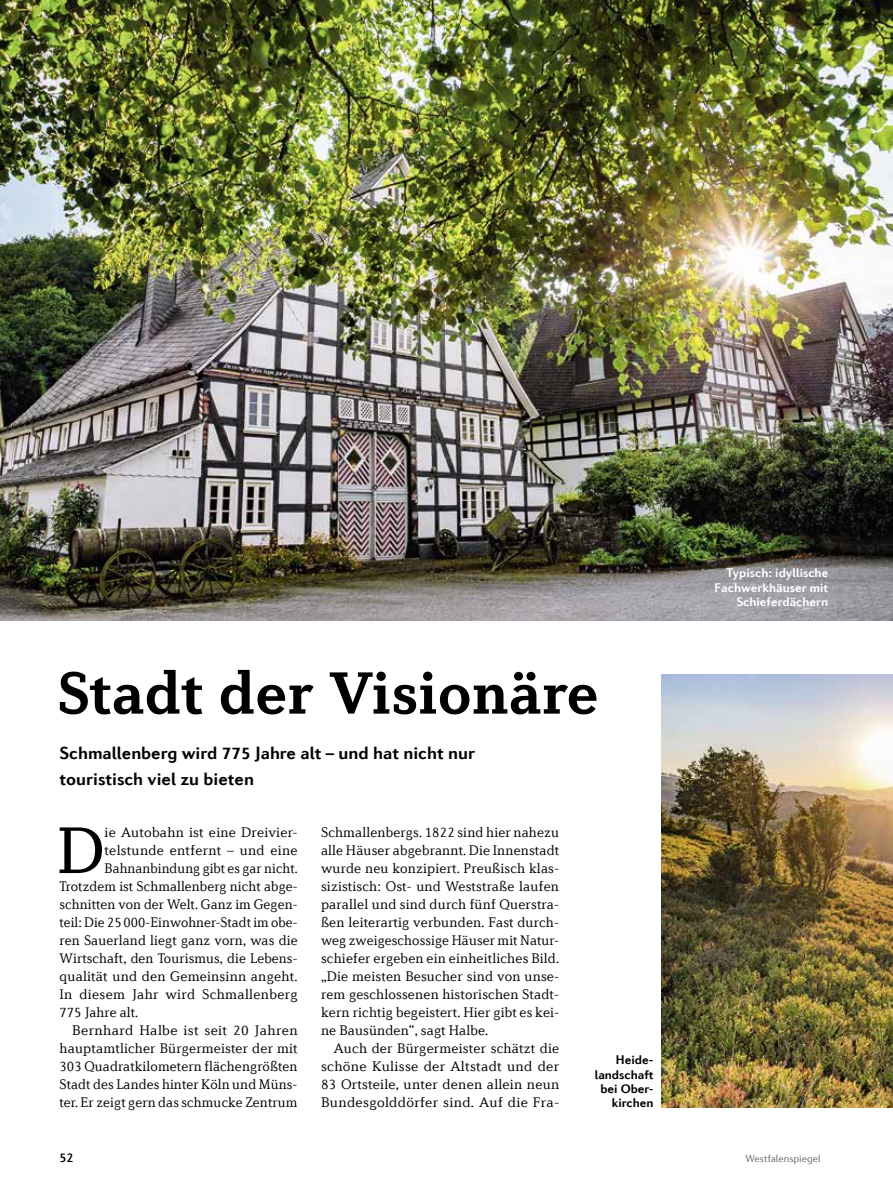
<style>
.page{position:relative;width:893px;height:1191px;background:#fff}
.page>*{position:absolute;margin:0;border:0;box-sizing:border-box;transform-origin:0 0}
.t1{font:69.6px "Diverda Serif Com";color:#000}
.t2{font:700 63px "Diverda Serif Com";color:#000}
.t3{font:700 18px/25.5px "Diverda Sans Com";color:#000}
.t4{font:300 14.7px "Diverda Serif Com";letter-spacing:.01em;color:#000}
.t5{font:500 13.5px "Diverda Sans Com";color:#000}
.t6{font:700 12.75px/14.2px "Diverda Sans Com";color:#fff;text-align:right}
.t7{font:700 12.75px/14.2px "Diverda Sans Com";color:#000;text-align:right}
.t8{font:300 10.5px "Diverda Sans Com";color:#636363}
</style>
<div class="page">
<img style="left:0;top:0;width:893px;height:621px">
<img style="left:661px;top:675px;width:232px;height:432px">
<p class="t2" style="left:57px;top:656px;width:543px">Stadt der Visionäre</p>
<p class="t3" style="left:60px;top:740px;width:417px">Schmallenberg wird 775 Jahre alt – und hat nicht nur touristisch viel zu bieten</p>
<p class="t1" style="left:57px;top:811px;width:49px">D</p>
<p class="t4" style="left:105px;top:824px;width:195px">ie Autobahn ist eine Dreivier-</p>
<p class="t4" style="left:105px;top:842px;width:195px">telstunde entfernt – und eine</p>
<p class="t4" style="left:105px;top:860px;width:195px">Bahnanbindung gibt es gar nicht.</p>
<p class="t4" style="left:60px;top:878px;width:240px">Trotzdem ist Schmallenberg nicht abge-</p>
<p class="t4" style="left:60px;top:896px;width:240px">schnitten von der Welt. Ganz im Gegen-</p>
<p class="t4" style="left:60px;top:914px;width:240px">teil: Die 25 000-Einwohner-Stadt im obe-</p>
<p class="t4" style="left:60px;top:932px;width:240px">ren Sauerland liegt ganz vorn, was die</p>
<p class="t4" style="left:60px;top:950px;width:240px">Wirtschaft, den Tourismus, die Lebens-</p>
<p class="t4" style="left:60px;top:968px;width:239px">qualität und den Gemeinsinn angeht.</p>
<p class="t4" style="left:60px;top:986px;width:240px">In diesem Jahr wird Schmallenberg</p>
<p class="t4" style="left:60px;top:1004px;width:80px">775 Jahre alt.</p>
<p class="t4" style="left:72px;top:1022px;width:227px">Bernhard Halbe ist seit 20 Jahren</p>
<p class="t4" style="left:60px;top:1040px;width:240px">hauptamtlicher Bürgermeister der mit</p>
<p class="t4" style="left:60px;top:1058px;width:240px">303 Quadratkilometern flächengrößten</p>
<p class="t4" style="left:60px;top:1076px;width:239px">Stadt des Landes hinter Köln und Müns-</p>
<p class="t4" style="left:60px;top:1094px;width:239px">ter. Er zeigt gern das schmucke Zentrum</p>
<p class="t4" style="left:321px;top:824px;width:240px">Schmallenbergs. 1822 sind hier nahezu</p>
<p class="t4" style="left:321px;top:842px;width:240px">alle Häuser abgebrannt. Die Innenstadt</p>
<p class="t4" style="left:321px;top:860px;width:240px">wurde neu konzipiert. Preußisch klas-</p>
<p class="t4" style="left:321px;top:878px;width:239px">sizistisch: Ost- und Weststraße laufen</p>
<p class="t4" style="left:321px;top:896px;width:240px">parallel und sind durch fünf Querstra-</p>
<p class="t4" style="left:321px;top:914px;width:240px">ßen leiterartig verbunden. Fast durch-</p>
<p class="t4" style="left:321px;top:932px;width:240px">weg zweigeschossige Häuser mit Natur-</p>
<p class="t4" style="left:321px;top:950px;width:240px">schiefer ergeben ein einheitliches Bild.</p>
<p class="t4" style="left:321px;top:968px;width:240px">„Die meisten Besucher sind von unse-</p>
<p class="t4" style="left:321px;top:986px;width:240px">rem geschlossenen historischen Stadt-</p>
<p class="t4" style="left:321px;top:1004px;width:240px">kern richtig begeistert. Hier gibt es kei-</p>
<p class="t4" style="left:321px;top:1022px;width:169px">ne Bausünden“, sagt Halbe.</p>
<p class="t4" style="left:334px;top:1040px;width:227px">Auch der Bürgermeister schätzt die</p>
<p class="t4" style="left:321px;top:1058px;width:240px">schöne Kulisse der Altstadt und der</p>
<p class="t4" style="left:321px;top:1076px;width:240px">83 Ortsteile, unter denen allein neun</p>
<p class="t4" style="left:321px;top:1094px;width:240px">Bundesgolddörfer sind. Auf die Fra-</p>
<p class="t7" style="left:595px;top:1052px;width:60px">Heide&shy;landschaft bei Ober&shy;kirchen</p>
<p class="t6" style="left:715px;top:566px;width:115px">Typisch: idyllische<br>Fachwerkhäuser mit<br>Schieferdächern</p>
<p class="t5" style="left:60px;top:1149px;width:16px">52</p>
<p class="t8" style="left:745px;top:1152px;width:77px">Westfalenspiegel</p>
</div>
